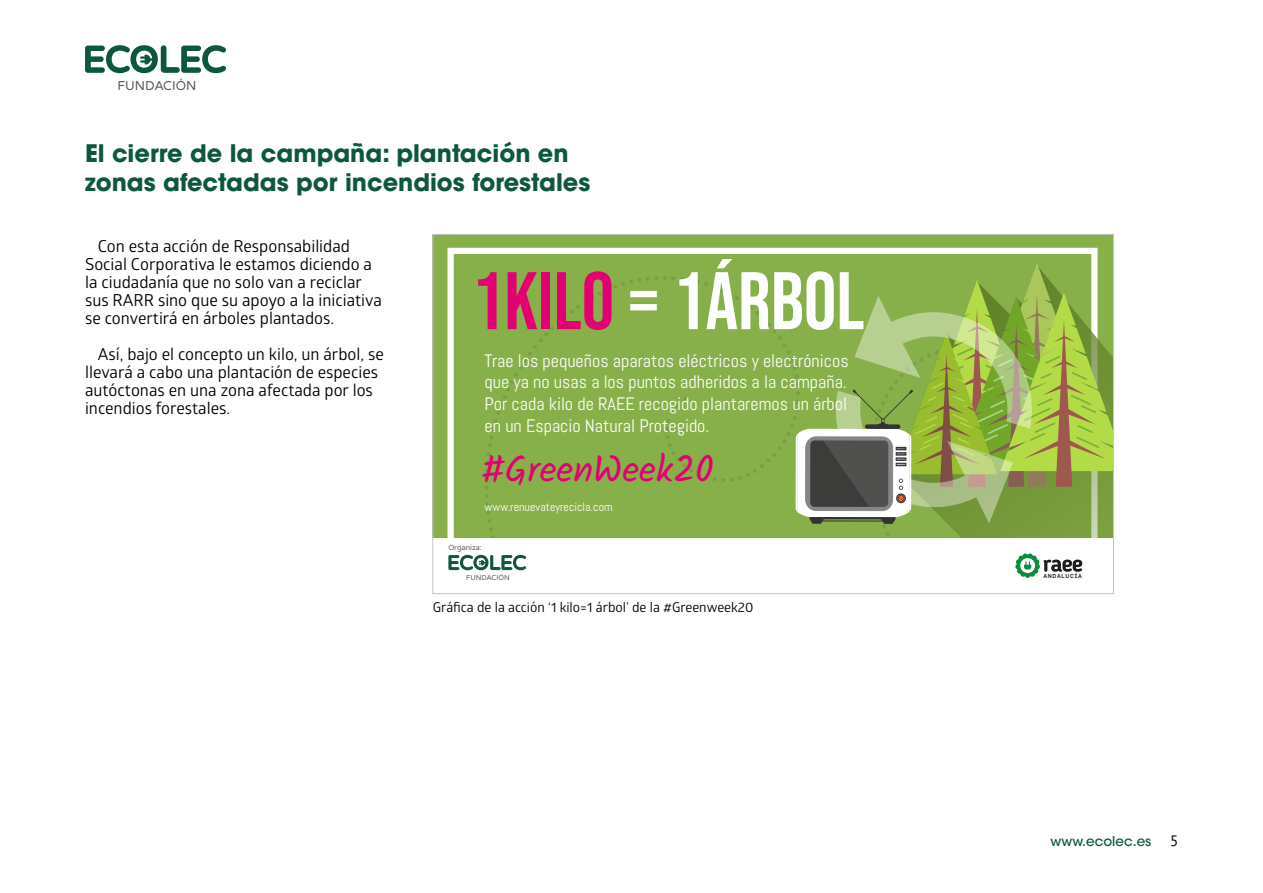
<style>
.page{position:relative;width:1263px;height:893px;background:#fff}
.page>*{position:absolute;margin:0;border:0;box-sizing:border-box;transform-origin:0 0}
.t1{font:81.45px "Bebas Neue";color:#fff}
.t2{font:37.2px "Kalam";color:#e30073}
.t3{font:700 24px/28.8px "ITC Avant Garde Std";color:#0d5740}
.t4{font:18px/21.6px "Abel";color:#fff;text-align:justify}
.t5{font:16.5px/18px "Glober";color:#000}
.t6{font:15px "PT Sans";color:#000}
.t7{font:13.5px "Glober";color:#000}
.t8{font:500 13.5px "ITC Avant Garde Std";color:#0d5740}
.t9{font:12.75px "Varela Round";color:#57575c}
.t10{font:11.85px "Abel";color:#fff}
.t11{font:7.35px "Varela Round";color:#5e5e5e}
.t12{font:7.05px "Varela Round";color:#58575d}
.t13{font:500 5.7px "Flama";letter-spacing:.12em;color:#1e1e1c}
.s1{color:#e30073}
</style>
<div class="page">
<svg style="left:85px;top:45px;width:141px;height:28px"></svg>
<div style="left:433px;top:234px;width:680px;height:356px;background:#88b04a"></div>
<svg style="left:484px;top:276px;width:312px;height:262px"></svg>
<div style="left:447px;top:248px;width:650px;height:329px;border:6px solid #fff"></div>
<div style="left:433px;top:538px;width:680px;height:52px;background:#fff"></div>
<svg style="left:448px;top:555px;width:78px;height:15px"></svg>
<svg style="left:796px;top:263px;width:316px;height:315px"></svg>
<p class="t9" style="left:117px;top:78px;width:81px">FUNDACIÓN</p>
<h3 class="t3" style="left:85px;top:139px;width:507px">El cierre de la campaña: plantación en zonas afectadas por incendios forestales</h3>
<p class="t5" style="left:85px;top:236px;width:298px;text-indent:13px">Con esta acción de Responsabilidad Social Corporativa le estamos diciendo a la ciudadanía que no solo van a reciclar sus RARR sino que su apoyo a la iniciativa se convertirá en árboles plantados.</p>
<p class="t5" style="left:85px;top:344px;width:300px;text-indent:13px">Así, bajo el concepto un kilo, un árbol, se llevará a cabo una plantación de especies autóctonas en una zona afectada por los incendios forestales.</p>
<h1 class="t1" style="left:472px;top:255px;width:394px"><span class="s1">1KILO</span> = 1ÁRBOL</h1>
<p class="t4" style="left:485px;top:350px;width:366px">Trae los pequeños aparatos eléctricos y electrónicos que ya no usas a los puntos adheridos a la campaña.<br>Por cada kilo de RAEE recogido plantaremos un árbol en un Espacio Natural Protegido.</p>
<h2 class="t2" style="left:480px;top:444px;width:235px">#GreenWeek20</h2>
<p class="t10" style="left:485px;top:500px;width:129px">www.renuevateyrecicla.com</p>
<p class="t11" style="left:448px;top:543px;width:35px">Organiza:</p>
<p class="t12" style="left:466px;top:573px;width:45px">FUNDACIÓN</p>
<p class="t7" style="left:433px;top:598px;width:322px">Gráfica de la acción ‘1 kilo=1 árbol’ de la #Greenweek20</p>
<p class="t13" style="left:1043px;top:573px;width:40px">ANDALUCÍA</p>
<p class="t8" style="left:1050px;top:833px;width:102px">www.ecolec.es</p>
<p class="t6" style="left:1170px;top:833px;width:10px">5</p>
</div>
